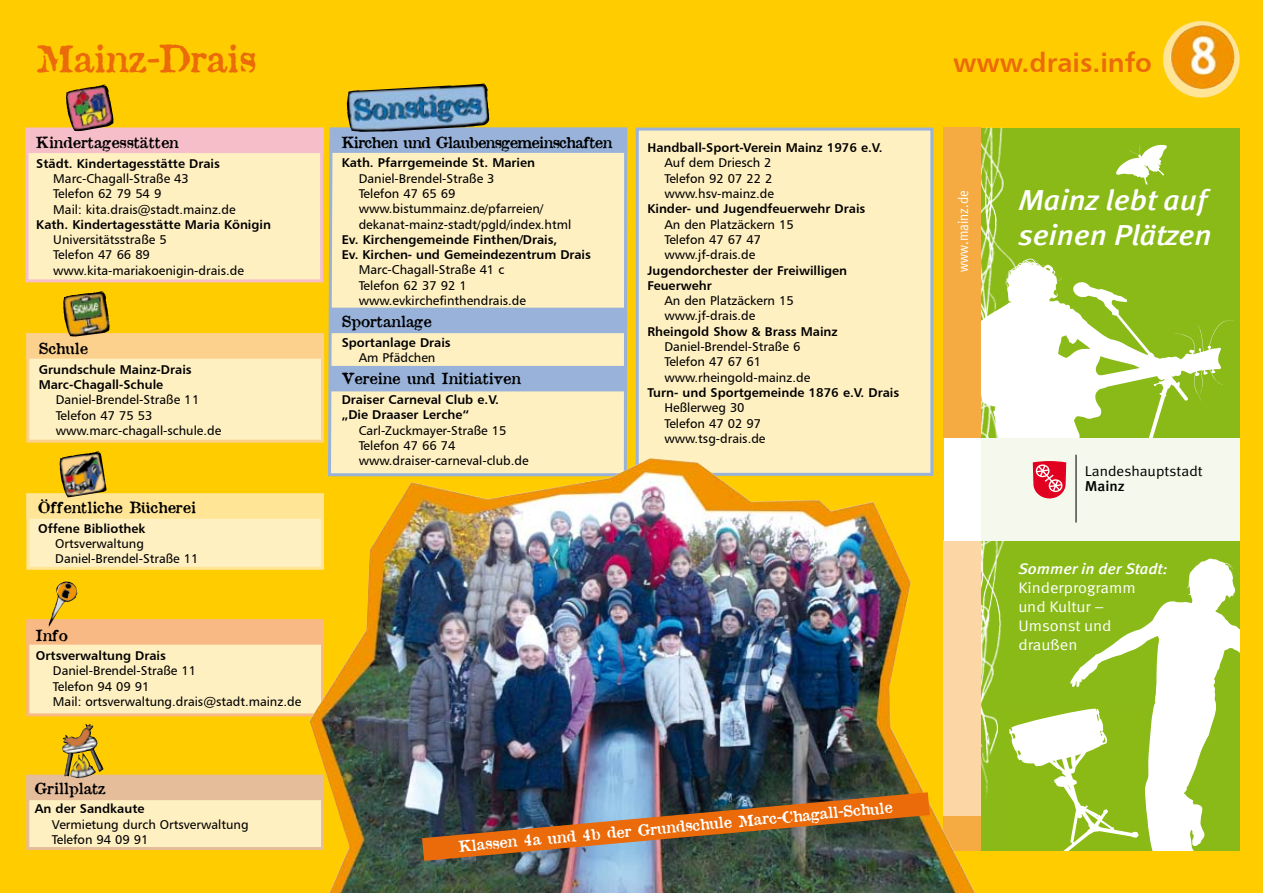
<style>
.page{position:relative;width:1263px;height:893px;background:#fff}
.page>*{position:absolute;margin:0;border:0;box-sizing:border-box;transform-origin:0 0}
.t1{font:36px "Attic Antique";color:#eb6a0a}
.t2{font:italic 700 28.95px/34.3px "Mainz Meta";color:#fff;scale:1.09 1}
.t3{font:27px "Humanist 777 BT Bold B";color:#eb6a0a}
.t4{font:15.3px/18.9px "Mainz Meta";color:#fff;scale:1.09 1}
.t5{font:italic 700 15.3px "Mainz Meta";color:#fff;scale:1.09 1}
.t6{font:15px "Attic Antique";color:#000}
.t7{font:15px "Attic";color:#fff}
.t8{font:15px "Attic Antique";letter-spacing:-.035em;color:#000}
.t9{font:14.25px "Meta Plus Normal";color:#000;scale:1.09 1}
.t10{font:14.25px "Mainz Meta";color:#fff;scale:.92 1}
.t11{font:500 14.25px "Meta Plus";color:#000;scale:1.09 1}
.t12{font:12.75px/15.3px "Humanist 777 BT Roman B";color:#000}
.t13{font:12.75px/15.3px "Humanist 777 BT Bold B";color:#000}
</style>
<div class="page">
<img style="left:0;top:0;width:1263px;height:893px">
<div style="left:26px;top:128px;width:297px;height:154px;background:#fff0c2;border:3px solid #f6bec8"></div>
<div style="left:26px;top:127px;width:298px;height:26px;background:#f6bec8;border:3px solid #f6bec8"></div>
<img style="left:66px;top:85px;width:36px;height:27px">
<div style="left:636px;top:128px;width:297px;height:348px;background:#fff0c2;border:3px solid #98b2d9"></div>
<div style="left:326px;top:139px;width:303px;height:339px;background:#fff0c2"></div>
<div style="left:330px;top:127px;width:297px;height:26px;background:#98b2d9"></div>
<img style="left:347px;top:84px;width:142px;height:48px">
<div style="left:1163px;top:21px;width:77px;height:77px;background:#ffe595;border-radius:50%"></div>
<img style="left:1170px;top:25px;width:64px;height:64px">
<div style="left:981px;top:128px;width:259px;height:722px;background:#89ba17"></div>
<svg style="left:1116px;top:145px;width:51px;height:40px"></svg>
<svg style="left:1033px;top:259px;width:200px;height:179px"></svg>
<img style="left:981px;top:128px;width:52px;height:670px">
<div style="left:944px;top:438px;width:296px;height:102px;background:#f5f8ec"></div>
<hr style="left:1075px;top:455px;width:1px;height:67px;background:#000">
<svg style="left:1033px;top:461px;width:33px;height:37px"></svg>
<svg style="left:1070px;top:558px;width:170px;height:292px"></svg>
<div style="left:944px;top:128px;width:37px;height:310px;background:#f6aa42"></div>
<div style="left:944px;top:540px;width:37px;height:276px;background:#fcd6a4"></div>
<div style="left:944px;top:816px;width:37px;height:34px;background:#f6aa42"></div>
<div style="left:944px;top:438px;width:37px;height:102px;background:#fff"></div>
<div style="left:1006px;top:705px;width:137px;height:145px;background:#8bba16"></div>
<svg style="left:1009px;top:708px;width:130px;height:142px"></svg>
<div style="left:26px;top:333px;width:298px;height:110px;background:#fff0c2;border:3px solid #fcd08d"></div>
<div style="left:26px;top:333px;width:298px;height:26px;background:#fcd08d;border:3px solid #fcd08d"></div>
<img style="left:63px;top:291px;width:38px;height:17px">
<div style="left:26px;top:623px;width:298px;height:93px;background:#fff0c2;border:3px solid #f8b985"></div>
<div style="left:26px;top:619px;width:298px;height:26px;background:#f8b985;border:3px solid #f8b985"></div>
<img style="left:48px;top:582px;width:29px;height:44px">
<div style="left:329px;top:308px;width:298px;height:25px;background:#98b2d9"></div>
<div style="left:329px;top:366px;width:298px;height:25px;background:#98b2d9"></div>
<div style="left:26px;top:775px;width:298px;height:75px;background:#fff0c2;border:3px solid #e6bd9b"></div>
<div style="left:26px;top:775px;width:298px;height:25px;background:#e6bd9b"></div>
<img style="left:70px;top:724px;width:17px;height:14px">
<div style="left:26px;top:494px;width:298px;height:76px;background:#fff0c2;border:3px solid #ffe595"></div>
<div style="left:26px;top:493px;width:298px;height:26px;background:#ffe595;border:3px solid #ffe595"></div>
<img style="left:60px;top:452px;width:36px;height:29px">
<img style="left:422px;top:458px;width:228px;height:41px">
<img style="left:422px;top:792px;width:508px;height:69px">
<h1 class="t1" style="left:37px;top:35px;width:221px">Mainz-Drais</h1>
<h3 class="t3" style="left:953px;top:46px;width:200px">www.drais.info</h3>
<p class="t6" style="left:36px;top:133px;width:144px">Kindertagesstätten</p>
<p class="t13" style="left:36px;top:155px;width:185px">Städt. Kindertagesstätte Drais</p>
<p class="t12" style="left:53px;top:171px;width:184px">Marc-Chagall-Straße 43<br>Telefon 62 79 54 9<br>Mail: kita.drais@stadt.mainz.de</p>
<p class="t13" style="left:36px;top:216px;width:236px">Kath. Kindertagesstätte Maria Königin</p>
<p class="t12" style="left:53px;top:232px;width:192px">Universitätsstraße 5<br>Telefon 47 66 89 www.kita-mariakoenigin-drais.de</p>
<p class="t6" style="left:39px;top:339px;width:51px">Schule</p>
<p class="t13" style="left:39px;top:361px;width:155px">Grundschule Mainz-Drais<br>Marc-Chagall-Schule</p>
<p class="t12" style="left:56px;top:392px;width:167px">Daniel-Brendel-Straße 11<br>Telefon 47 75 53 www.marc-chagall-schule.de</p>
<p class="t6" style="left:38px;top:497px;width:159px">Öffentliche Bücherei</p>
<p class="t13" style="left:38px;top:520px;width:109px">Offene Bibliothek</p>
<p class="t12" style="left:55px;top:535px;width:145px">Ortsverwaltung<br>Daniel-Brendel-Straße 11</p>
<p class="t6" style="left:36px;top:625px;width:33px">Info</p>
<p class="t13" style="left:36px;top:648px;width:131px">Ortsverwaltung Drais</p>
<p class="t12" style="left:53px;top:663px;width:250px">Daniel-Brendel-Straße 11<br>Telefon 94 09 91<br>Mail: ortsverwaltung.drais@stadt.mainz.de</p>
<p class="t6" style="left:35px;top:778px;width:73px">Grillplatz</p>
<p class="t13" style="left:35px;top:801px;width:111px">An der Sandkaute</p>
<p class="t12" style="left:52px;top:816px;width:198px">Vermietung durch Ortsverwaltung<br>Telefon 94 09 91</p>
<p class="t8" style="left:342px;top:132px;width:272px">Kirchen und Glaubensgemeinschaften</p>
<p class="t13" style="left:342px;top:155px;width:195px">Kath. Pfarrgemeinde St. Marien</p>
<p class="t12" style="left:359px;top:170px;width:214px">Daniel-Brendel-Straße 3<br>Telefon 47 65 69 www.bistummainz.de/pfarreien/ dekanat-mainz-stadt/pgld/index.html</p>
<p class="t13" style="left:342px;top:231px;width:251px">Ev. Kirchengemeinde Finthen/Drais,<br>Ev. Kirchen- und Gemeindezentrum Drais</p>
<p class="t12" style="left:359px;top:262px;width:169px">Marc-Chagall-Straße 41 c<br>Telefon 62 37 92 1 www.evkirchefinthendrais.de</p>
<p class="t6" style="left:342px;top:312px;width:91px">Sportanlage</p>
<p class="t13" style="left:342px;top:334px;width:111px">Sportanlage Drais</p>
<p class="t12" style="left:359px;top:350px;width:78px">Am Pfädchen</p>
<p class="t6" style="left:342px;top:369px;width:181px">Vereine und Initiativen</p>
<p class="t13" style="left:342px;top:392px;width:159px">Draiser Carneval Club e.V. „Die Draaser Lerche“</p>
<p class="t12" style="left:359px;top:422px;width:171px">Carl-Zuckmayer-Straße 15<br>Telefon 47 66 74 www.draiser-carneval-club.de</p>
<p class="t13" style="left:647px;top:140px;width:237px">Handball-Sport-Verein Mainz 1976 e.V.</p>
<p class="t12" style="left:664px;top:155px;width:111px">Auf dem Driesch 2<br>Telefon 92 07 22 2 www.hsv-mainz.de</p>
<p class="t13" style="left:647px;top:201px;width:219px">Kinder- und Jugendfeuerwehr Drais</p>
<p class="t12" style="left:664px;top:216px;width:131px">An den Platzäckern 15<br>Telefon 47 67 47 www.jf-drais.de</p>
<p class="t13" style="left:647px;top:262px;width:201px">Jugendorchester der Freiwilligen<br>Feuerwehr</p>
<p class="t12" style="left:664px;top:293px;width:131px">An den Platzäckern 15 www.jf-drais.de</p>
<p class="t13" style="left:647px;top:323px;width:192px">Rheingold Show &amp; Brass Mainz</p>
<p class="t12" style="left:664px;top:339px;width:147px">Daniel-Brendel-Straße 6<br>Telefon 47 67 61 www.rheingold-mainz.de</p>
<p class="t13" style="left:647px;top:385px;width:253px">Turn- und Sportgemeinde 1876 e.V. Drais</p>
<p class="t12" style="left:664px;top:400px;width:103px">Heßlerweg 30<br>Telefon 47 02 97 www.tsg-drais.de</p>
<p class="t7" style="left:458px;top:836px;width:437px;rotate:-5deg">Klassen 4a und 4b der Grundschule Marc-Chagall-Schule</p>
<p class="t10" style="left:955px;top:272px;width:90px;rotate:-90deg">www.mainz.de</p>
<h2 class="t2" style="left:1018px;top:183px;width:179px">Mainz lebt auf seinen Plätzen</h2>
<p class="t9" style="left:1085px;top:463px;width:110px">Landeshauptstadt</p>
<p class="t11" style="left:1085px;top:478px;width:38px">Mainz</p>
<p class="t5" style="left:1018px;top:560px;width:138px">Sommer in der Stadt:</p>
<p class="t4" style="left:1018px;top:578px;width:109px">Kinderprogramm und Kultur –<br>Umsonst und draußen</p>
</div>
